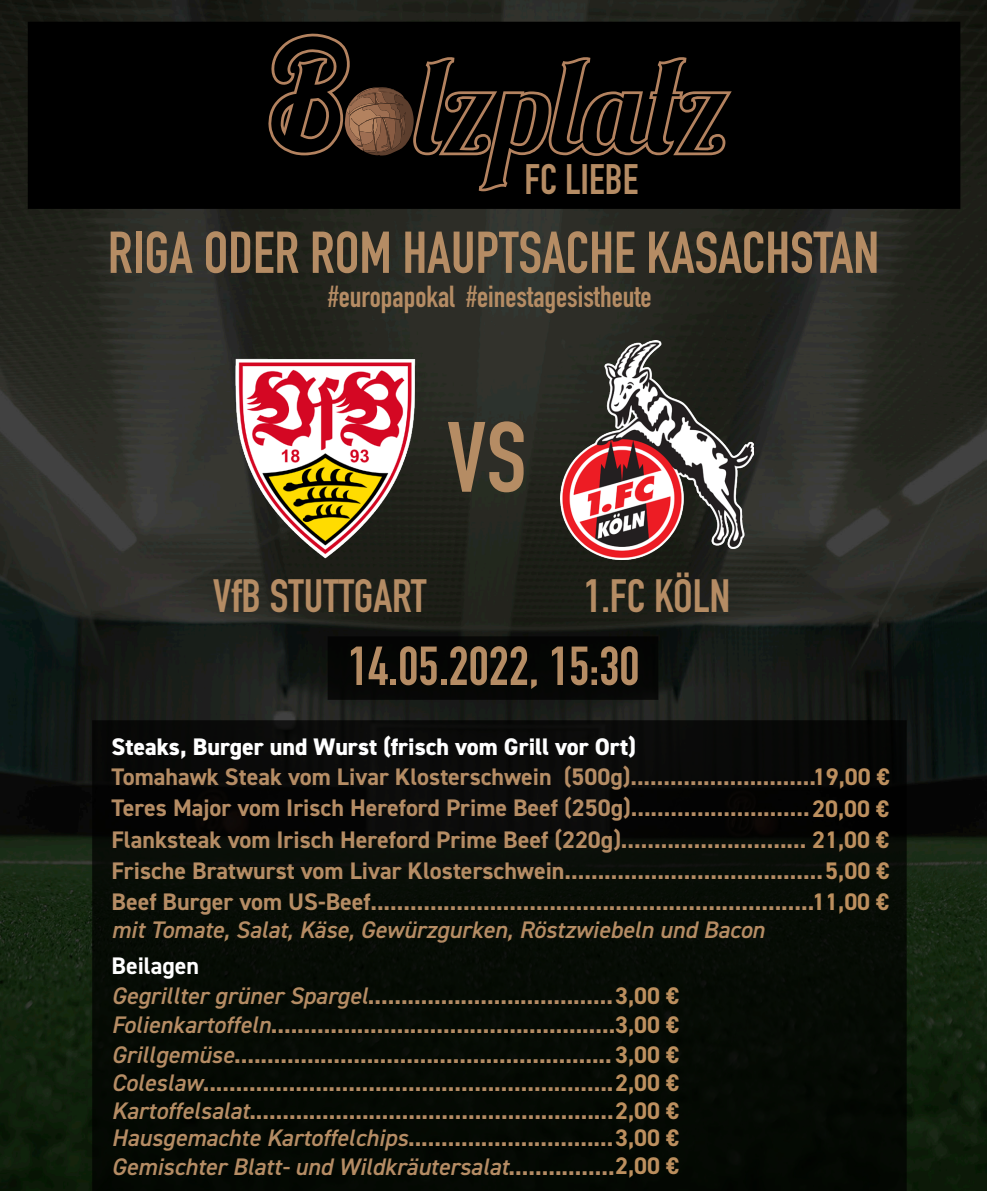
<style>
.page{position:relative;width:987px;height:1191px;background:#fff}
.page>*{position:absolute;margin:0;border:0;box-sizing:border-box;transform-origin:0 0}
.t1{font:700 98px "DIN Condensed";color:#b58c64}
.t2{font:700 58px "DIN Condensed";color:#b58c64}
.t3{font:700 54px "DIN Condensed";color:#b58c64}
.t4{font:700 46px "DIN Condensed";color:#b58c64}
.t5{font:700 42px "DIN Condensed";color:#b58c64}
.t6{font:700 30px "DIN Condensed";color:#b58c64}
.t7{font:700 24px "DIN2014";color:#b58c64}
.t8{font:italic 600 24px "DIN2014";color:#b58c64}
.t9{font:800 24px "DIN2014";color:#fff}
.t10{font:700 24px "DIN2014";color:#fff}
.s1{color:#bc8f5e}
.s2{font-weight:600;font-style:italic}
.s3{font-weight:700;font-style:normal}
.s4{font-weight:700;font-style:normal;color:#bc8f5e}
</style>
<div class="page">
<img style="left:0;top:0;width:986px;height:1191px">
<div style="left:92px;top:720px;width:814px;height:471px;background:#060a05"></div>
<div style="left:28px;top:22px;width:932px;height:187px;background:#000"></div>
<img style="left:560px;top:341px;width:193px;height:218px">
<img style="left:231px;top:355px;width:188px;height:204px">
<div style="left:327px;top:636px;width:331px;height:64px;background:#000"></div>
<svg style="left:268px;top:33px;width:463px;height:158px"></svg>
<p class="t5" style="left:524px;top:151px;width:115px">FC LIEBE</p>
<p class="t2" style="left:108px;top:213px;width:772px">RIGA ODER ROM HAUPTSACHE KASACHSTAN</p>
<p class="t6" style="left:328px;top:276px;width:325px">#europapokal #einestagesistheute</p>
<p class="t1" style="left:446px;top:391px;width:81px">VS</p>
<p class="t4" style="left:213px;top:564px;width:215px">VfB STUTTGART</p>
<p class="t4" style="left:584px;top:564px;width:148px">1.FC KÖLN</p>
<p class="t3" style="left:348px;top:630px;width:293px">14.05.2022, 15:30</p>
<p class="t9" style="left:111px;top:730px;width:526px">Steaks, Burger und Wurst (frisch vom Grill vor Ort)</p>
<p class="t7" style="left:111px;top:761px;width:779px">Tomahawk Steak vom Livar Klosterschwein (500g)............................<span class="s1">19,00 €</span></p>
<p class="t7" style="left:111px;top:792px;width:779px">Teres Major vom Irisch Hereford Prime Beef (250g)...........................<span class="s1">20,00 €</span></p>
<p class="t7" style="left:111px;top:823px;width:779px">Flanksteak vom Irisch Hereford Prime Beef (220g)............................ <span class="s1">21,00 €</span></p>
<p class="t7" style="left:111px;top:854px;width:779px">Frische Bratwurst vom Livar Klosterschwein.......................................<span class="s1">5,00 €</span></p>
<p class="t7" style="left:111px;top:885px;width:779px">Beef Burger vom US-Beef...................................................................<span class="s1">11,00 €</span></p>
<p class="t8" style="left:111px;top:913px;width:654px">mit Tomate, Salat, Käse, Gewürzgurken, Röstzwiebeln und Bacon</p>
<p class="t10" style="left:111px;top:950px;width:89px">Beilagen</p>
<p class="t7" style="left:111px;top:980px;width:569px"><span class="s2">Gegrillter grüner Spargel</span>.....................................<span class="s1">3,00 €</span></p>
<p class="t7" style="left:111px;top:1009px;width:569px"><span class="s2">Folienkartoffeln</span>....................................................<span class="s1">3,00 €</span></p>
<p class="t7" style="left:111px;top:1038px;width:569px"><span class="s2">Grillgemüse</span>.........................................................<span class="s1">3,00 €</span></p>
<p class="t7" style="left:111px;top:1066px;width:569px"><span class="s2">Coleslaw</span>..............................................................<span class="s1">2,00 €</span></p>
<p class="t7" style="left:111px;top:1094px;width:569px"><span class="s2">Kartoffelsalat</span>.......................................................<span class="s1">2,00 €</span></p>
<p class="t7" style="left:111px;top:1122px;width:569px"><span class="s2">Hausgemachte Kartoffelchips</span>...............................<span class="s1">3,00 €</span></p>
<p class="t8" style="left:111px;top:1150px;width:569px">Gemischter Blatt- und Wildkräutersalat<span class="s3">................</span><span class="s4">2,00 €</span></p>
</div>
